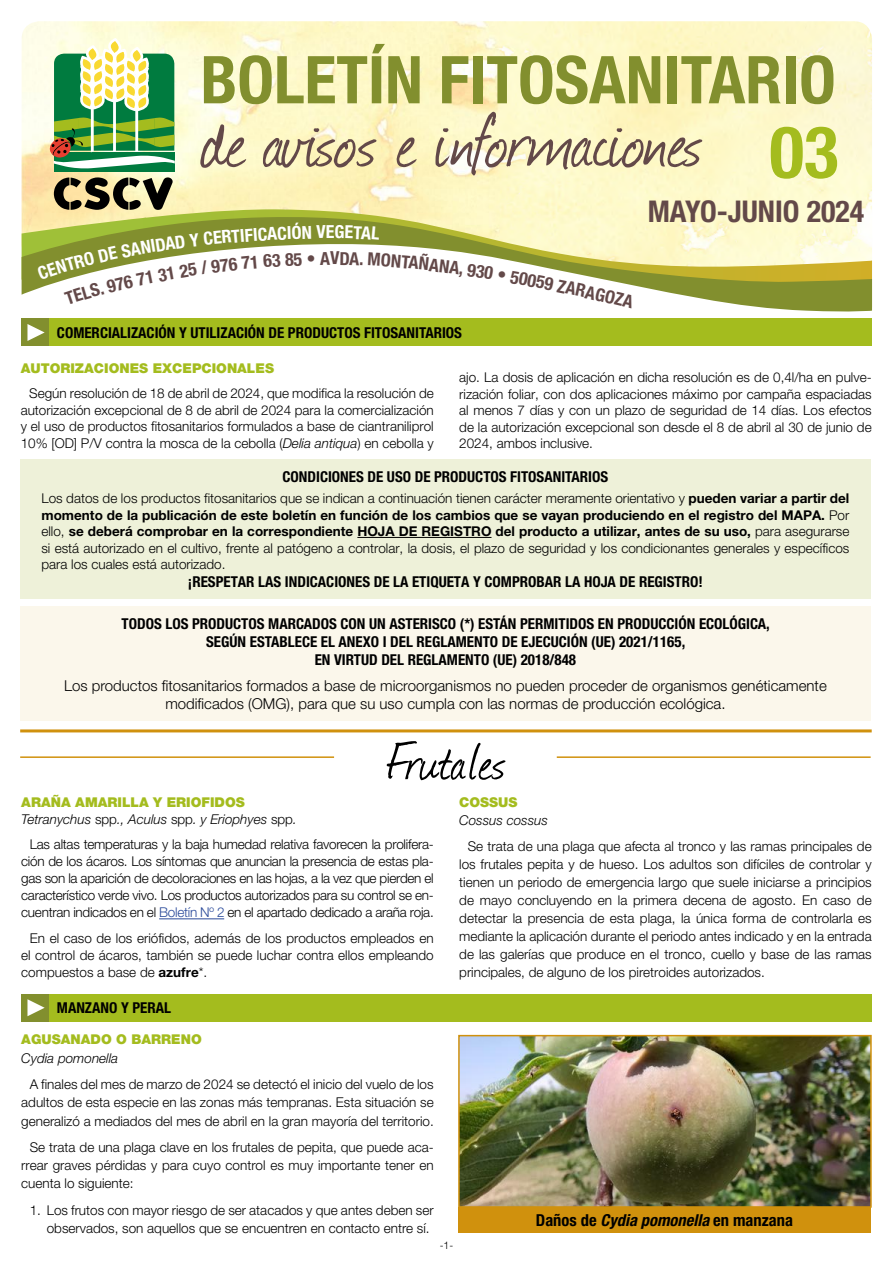
<style>
.page{position:relative;width:893px;height:1263px;background:#fff}
.page>*{position:absolute;margin:0;border:0;box-sizing:border-box;transform-origin:0 0}
.t1{font:85.5px "Journal";color:#634949}
.t2{font:700 condensed 72px "Helvetica Neue LT Std";color:#a4bc1e}
.t3{font:700 condensed 66px "Helvetica Neue";color:#828f2e}
.t4{font:60px "Journal";letter-spacing:-.005em;color:#000}
.t5{font:700 condensed 30px "Helvetica Neue LT Std";color:#634949}
.t6{font:700 condensed 18px "Helvetica Neue";color:#634949}
.t7{font:700 condensed 18px "Helvetica Neue";color:#fff}
.t8{font:700 condensed 16.5px "Helvetica Neue LT Std";color:#000}
.t9{font:700 condensed 15px/18px "Helvetica Neue LT Std";color:#000;text-align:center}
.t10{font:300 15px/18px "Helvetica Neue LT Std";color:#000;text-align:center}
.t11{font:300 13.5px/16.5px "Helvetica Neue LT Std";color:#000;text-align:justify}
.t12{font:italic 300 13.5px/17px "Helvetica Neue LT Std";color:#000}
.t13{font:900 13.5px "Helvetica Neue LT Std";color:#a4bc1e}
.t14{font:300 10.5px "Helvetica Neue LT Std";color:#000}
.s1{font-style:italic}
.s2{font-weight:700}
.s3{font-weight:900;font-style:normal;color:#a4bc1e}
.s4{font-style:normal}
.s5{color:#2a4a9a}
</style>
<div class="page">
<div style="left:20px;top:460px;width:851px;height:139px;background:#eef1d9"></div>
<hr style="left:357px;top:537px;width:134px;height:1px;background:#000">
<div style="left:20px;top:606px;width:851px;height:115px;background:#fbf7eb"></div>
<div style="left:48px;top:994px;width:824px;height:27px;background:#a4bc1e"></div>
<div style="left:21px;top:994px;width:28px;height:27px;background:#828f2e"></div>
<svg style="left:27px;top:999px;width:18px;height:17px"></svg>
<div style="left:48px;top:319px;width:824px;height:27px;background:#a4bc1e"></div>
<div style="left:21px;top:319px;width:28px;height:27px;background:#828f2e"></div>
<svg style="left:27px;top:324px;width:18px;height:17px"></svg>
<img style="left:22px;top:21px;width:478px;height:188px">
<img style="left:500px;top:21px;width:372px;height:188px">
<svg style="left:22px;top:209px;width:850px;height:5px;background:#f2edb0"></svg>
<svg style="left:22px;top:214px;width:850px;height:98px"></svg>
<svg style="left:54px;top:177px;width:119px;height:33px;background:#7e7759"></svg>
<div style="left:54px;top:153px;width:120px;height:19px;background:#007b3f"></div>
<svg style="left:50px;top:39px;width:125px;height:130px"></svg>
<hr style="left:159px;top:918px;width:65px;height:1px;background:#2a4a9a">
<hr style="left:20px;top:729px;width:852px;height:3px;background:#d0910d">
<hr style="left:20px;top:756px;width:314px;height:2px;background:#d0910d">
<hr style="left:557px;top:756px;width:314px;height:2px;background:#d0910d">
<img style="left:461px;top:1038px;width:408px;height:167px">
<div style="left:458px;top:1035px;width:414px;height:173px;border:2px solid #d0910d"></div>
<div style="left:458px;top:1208px;width:413px;height:25px;background:#d0910d"></div>
<svg style="left:37px;top:223px;width:483px;height:82px"></svg>
<svg style="left:557px;top:279px;width:78px;height:30px"></svg>
<h3 class="t3" style="left:201px;top:40px;width:637px">BOLETÍN FITOSANITARIO</h3>
<h1 class="t1" style="left:201px;top:83px;width:504px">de avisos e informaciones</h1>
<h2 class="t2" style="left:769px;top:108px;width:71px">03</h2>
<h3 class="t5" style="left:648px;top:193px;width:218px">MAYO-JUNIO 2024</h3>
<h3 class="t7" style="left:326px;top:221px;width:10px">E</h3>
<h3 class="t6" style="left:330px;top:247px;width:11px">V</h3>
<p class="t9" style="left:57px;top:323px;width:407px">COMERCIALIZACIÓN Y UTILIZACIÓN DE PRODUCTOS FITOSANITARIOS</p>
<h3 class="t6" style="left:521px;top:267px;width:36px;rotate:11deg">0059</h3>
<p class="t13" style="left:21px;top:360px;width:255px">AUTORIZACIONES EXCEPCIONALES</p>
<p class="t11" style="left:21px;top:385px;width:415px;text-indent:9px">Según resolución de 18 de abril de 2024, que modifica la resolución de autorización excepcional de 8 de abril de 2024 para la comercialización y el uso de productos fitosanitarios formulados a base de ciantraniliprol 10% [OD] P/V contra la mosca de la cebolla (<span class="s1">Delia antiqua</span>) en cebolla y</p>
<p class="t11" style="left:459px;top:369px;width:414px">ajo. La dosis de aplicación en dicha resolución es de 0,4l/ha en pulve&shy;rización foliar, con dos aplicaciones máximo por campaña espaciadas al menos 7 días y con un plazo de seguridad de 14 días. Los efectos de la autorización excepcional son desde el 8 de abril al 30 de junio de 2024, ambos inclusive.</p>
<p class="t9" style="left:283px;top:468px;width:327px">CONDICIONES DE USO DE PRODUCTOS FITOSANITARIOS</p>
<p class="t11" style="left:41px;top:490px;width:809px">Los datos de los productos fitosanitarios que se indican a continuación tienen carácter meramente orientativo y <span class="s2">pueden variar a partir del momento de la publicación de este boletín en función de los cambios que se vayan produciendo en el registro del MAPA.</span> Por ello, <span class="s2">se deberá comprobar en la correspondiente HOJA DE REGISTRO del producto a utilizar, antes de su uso,</span> para asegurarse si está autorizado en el cultivo, frente al patógeno a controlar, la dosis, el plazo de seguridad y los condicionantes generales y específicos para los cuales está autorizado.</p>
<p class="t9" style="left:188px;top:572px;width:516px">¡RESPETAR LAS INDICACIONES DE LA ETIQUETA Y COMPROBAR LA HOJA DE REGISTRO!</p>
<p class="t9" style="left:122px;top:614px;width:650px">TODOS LOS PRODUCTOS MARCADOS CON UN ASTERISCO (*) ESTÁN PERMITIDOS EN PRODUCCIÓN ECOLÓGICA,<br>SEGÚN ESTABLECE EL ANEXO I DEL REGLAMENTO DE EJECUCIÓN (UE) 2021/1165,<br>EN VIRTUD DEL REGLAMENTO (UE) 2018/848</p>
<p class="t10" style="left:64px;top:677px;width:764px">Los productos fitosanitarios formados a base de microorganismos no pueden proceder de organismos genéticamente modificados (OMG), para que su uso cumpla con las normas de producción ecológica.</p>
<h3 class="t4" style="left:386px;top:721px;width:121px">Frutales</h3>
<p class="t12" style="left:21px;top:793px;width:277px"><span class="s3">ARAÑA AMARILLA Y ERIOFIDOS<br></span>Tetranychus <span class="s4">spp</span>., Aculus <span class="s4">spp</span>. y Eriophyes <span class="s4">spp</span>.</p>
<p class="t11" style="left:21px;top:836px;width:414px;line-height:17px;text-indent:9px">Las altas temperaturas y la baja humedad relativa favorecen la prolifera&shy;ción de los ácaros. Los síntomas que anuncian la presencia de estas pla&shy;gas son la aparición de decoloraciones en las hojas, a la vez que pierden el característico verde vivo. Los productos autorizados para su control se en&shy;cuentran indicados en el <span class="s5">Boletín Nº 2</span> en el apartado dedicado a araña roja.</p>
<p class="t11" style="left:21px;top:929px;width:414px;line-height:17px;text-indent:9px">En el caso de los eriófidos, además de los productos empleados en el control de ácaros, también se puede luchar contra ellos empleando compuestos a base de <span class="s2">azufre</span>*.</p>
<p class="t9" style="left:57px;top:998px;width:116px">MANZANO Y PERAL</p>
<p class="t13" style="left:459px;top:794px;width:60px">COSSUS</p>
<p class="t12" style="left:459px;top:811px;width:90px">Cossus cossus</p>
<p class="t11" style="left:459px;top:837px;width:414px;line-height:18px;text-indent:9px">Se trata de una plaga que afecta al tronco y las ramas principales de los frutales pepita y de hueso. Los adultos son difíciles de controlar y tienen un periodo de emergencia largo que suele iniciarse a principios de mayo concluyendo en la primera decena de agosto. En caso de detectar la presencia de esta plaga, la única forma de controlarla es mediante la aplicación durante el periodo antes indicado y en la entrada de las galerías que produce en el tronco, cuello y base de las ramas principales, de alguno de los piretroides autorizados.</p>
<p class="t13" style="left:21px;top:1031px;width:182px">AGUSANADO O BARRENO</p>
<p class="t12" style="left:21px;top:1049px;width:99px">Cydia pomonella</p>
<p class="t11" style="left:21px;top:1075px;width:414px;line-height:18.1px;text-indent:9px">A finales del mes de marzo de 2024 se detectó el inicio del vuelo de los adultos de esta especie en las zonas más tempranas. Esta situación se generalizó a mediados del mes de abril en la gran mayoría del territorio.</p>
<p class="t11" style="left:21px;top:1138px;width:414px;line-height:18.1px;text-indent:9px">Se trata de una plaga clave en los frutales de pepita, que puede aca&shy;rrear graves pérdidas y para cuyo control es muy importante tener en cuenta lo siguiente:</p>
<p class="t11" style="left:30px;top:1201px;width:405px;line-height:18.1px;text-align:right">1. Los frutos con mayor riesgo de ser atacados y que antes deben ser observados, son aquellos que se encuentren en contacto entre sí.</p>
<p class="t8" style="left:536px;top:1210px;width:259px">Daños de <span class="s1">Cydia pomonella</span> en manzana</p>
<p class="t14" style="left:440px;top:1239px;width:15px">-1-</p>
</div>
